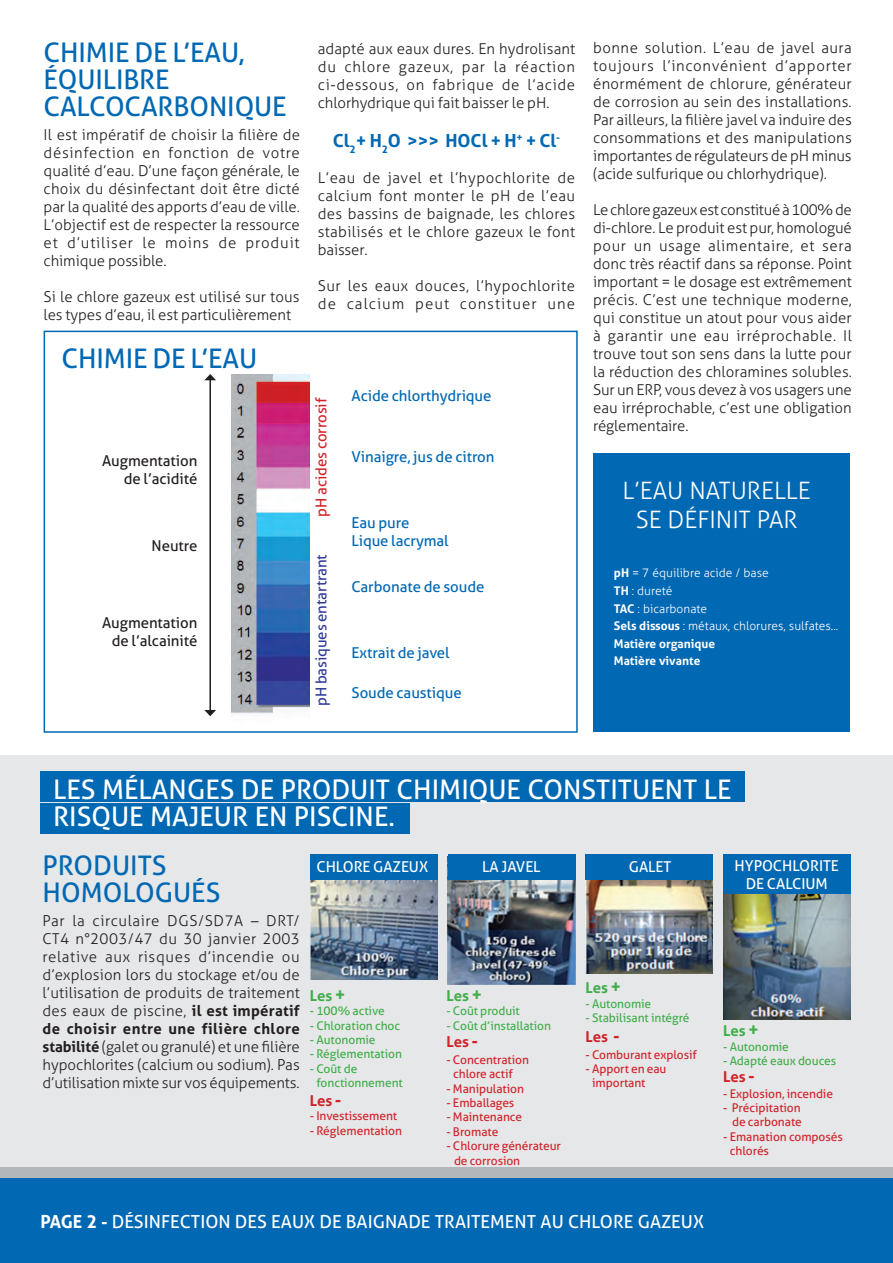
<style>
.page{position:relative;width:893px;height:1263px;background:#fff}
.page>*{position:absolute;margin:0;border:0;box-sizing:border-box;transform-origin:0 0}
.t1{font:27px/27px "Aller";letter-spacing:-.005em;color:#0168b3}
.t2{font:27px/27px "Aller";color:#fff}
.t3{font:300 24px/28.8px "Aller";color:#fff;text-align:center}
.t4{font:18px "Aller";color:#fff}
.t5{font:700 18px "Aller";letter-spacing:-.005em;color:#0168b3}
.t6{font:300 15px/18px "Aller";color:#231f20;text-align:justify}
.t7{font:15px/18px "Aller";letter-spacing:-.005em;color:#0168b3}
.t8{font:300 15px/18px "Aller";letter-spacing:.035em;color:#231f20}
.t9{font:15px/18px "Aller";letter-spacing:-.005em;color:#231f20;text-align:right}
.t10{font:15px/18px "Aller";letter-spacing:-.005em;color:#fff;text-align:center}
.t11{font:15px "Aller";letter-spacing:-.005em;color:#2f3a97}
.t12{font:15px "Aller";letter-spacing:-.005em;color:#d1232a}
.t13{font:700 15px "Aller";letter-spacing:-.005em;color:#40ae49}
.t14{font:700 15px "Aller";letter-spacing:-.005em;color:#d1232a}
.t15{font:12px/14.4px "Aller";letter-spacing:-.005em;color:#d1232a}
.t16{font:12px/14.4px "Aller";letter-spacing:-.005em;color:#40ae49}
.t17{font:300 12px/17.5px "Aller";color:#fff}
.s1{font-weight:700}
.s2{font-size:18px}
</style>
<div class="page">
<div style="left:0;top:755px;width:893px;height:429px;background:#e6e7e9"></div>
<div style="left:0;top:1167px;width:893px;height:96px;background:#0168b3"></div>
<div style="left:0;top:1167px;width:893px;height:11px;background:#b2b7bb"></div>
<div style="left:593px;top:453px;width:256px;height:279px;background:#0168b3"></div>
<div style="left:44px;top:331px;width:534px;height:402px;border:2px solid #0168b3"></div>
<img style="left:231px;top:374px;width:78px;height:342px">
<hr style="left:209px;top:380px;width:2px;height:331px;background:#231f20">
<svg style="left:204px;top:374px;width:12px;height:6px"></svg>
<svg style="left:204px;top:710px;width:12px;height:6px"></svg>
<img style="left:310px;top:880px;width:127px;height:100px">
<div style="left:310px;top:854px;width:127px;height:26px;background:#0168b3"></div>
<img style="left:448px;top:880px;width:127px;height:105px">
<div style="left:448px;top:854px;width:127px;height:26px;background:#0168b3"></div>
<img style="left:723px;top:894px;width:127px;height:125px">
<div style="left:723px;top:854px;width:127px;height:26px;background:#0168b3"></div>
<div style="left:723px;top:869px;width:127px;height:25px;background:#0168b3"></div>
<img style="left:585px;top:880px;width:128px;height:94px">
<div style="left:585px;top:854px;width:128px;height:26px;background:#0168b3"></div>
<div style="left:40px;top:771px;width:705px;height:31px;background:#0168b3"></div>
<div style="left:40px;top:804px;width:370px;height:30px;background:#0168b3"></div>
<h1 class="t1" style="left:44px;top:39px;width:245px">CHIMIE DE L’EAU,<br>ÉQUILIBRE<br>CALCOCARBONIQUE</h1>
<p class="t6" style="left:44px;top:126px;width:258px">Il est impératif de choisir la filière de désinfection en fonction de votre qualité d’eau. D’une façon générale, le choix du désinfectant doit être dicté par la qualité des apports d’eau de ville.<br>L’objectif est de respecter la ressource et d’utiliser le moins de produit chimique possible.</p>
<p class="t6" style="left:44px;top:288px;width:258px">Si le chlore gazeux est utilisé sur tous les types d’eau, il est particulièrement</p>
<h1 class="t1" style="left:62px;top:344px;width:197px">CHIMIE DE L’EAU</h1>
<p class="t9" style="left:102px;top:452px;width:97px">Augmentation de l’acidité</p>
<p class="t9" style="left:152px;top:536px;width:47px">Neutre</p>
<p class="t9" style="left:102px;top:613px;width:97px">Augmentation de l’alcainité</p>
<p class="t6" style="left:318px;top:39px;width:259px">adapté aux eaux dures. En hydrolisant du chlore gazeux, par la réaction ci-dessous, on fabrique de l’acide chlorhydrique qui fait baisser le pH.</p>
<p class="t5" style="left:333px;top:130px;width:229px">Cl<sub>2</sub>+ H<sub>2</sub>O &gt;&gt;&gt; HOCl + H<sup>+</sup> + Cl<sup>-</sup></p>
<p class="t6" style="left:318px;top:169px;width:259px">L’eau de javel et l’hypochlorite de calcium font monter le pH de l’eau des bassins de baignade, les chlores stabilisés et le chlore gazeux le font baisser.</p>
<p class="t8" style="left:318px;top:277px;width:259px">Sur les eaux douces, l’hypochlorite de calcium peut constituer une</p>
<p class="t12" style="left:312px;top:517px;width:120px;rotate:-90deg">pH acides corrosif</p>
<p class="t11" style="left:312px;top:706px;width:153px;rotate:-90deg">pH basiques entartrant</p>
<p class="t7" style="left:352px;top:386px;width:141px">Acide chlorthydrique</p>
<p class="t7" style="left:352px;top:448px;width:144px">Vinaigre, jus de citron</p>
<p class="t7" style="left:352px;top:514px;width:99px">Eau pure<br>Lique lacrymal</p>
<p class="t7" style="left:352px;top:578px;width:134px">Carbonate de soude</p>
<p class="t7" style="left:352px;top:643px;width:100px">Extrait de javel</p>
<p class="t7" style="left:352px;top:684px;width:112px">Soude caustique</p>
<p class="t6" style="left:593px;top:38px;width:260px">bonne solution. L’eau de javel aura toujours l’inconvénient d’apporter énormément de chlorure, générateur de corrosion au sein des installations.<br>Par ailleurs, la filière javel va induire des consommations et des manipulations importantes de régulateurs de pH minus (acide sulfurique ou chlorhydrique).</p>
<p class="t6" style="left:593px;top:200px;width:260px">Le chlore gazeux est constitué à 100% de di-chlore. Le produit est pur, homologué pour un usage alimentaire, et sera donc très réactif dans sa réponse. Point important = le dosage est extrêmement précis. C’est une technique moderne, qui constitue un atout pour vous aider à garantir une eau irréprochable. Il trouve tout son sens dans la lutte pour la réduction des chloramines solubles.<br>Sur un ERP, vous devez à vos usagers une eau irréprochable, c’est une obligation réglementaire.</p>
<h2 class="t3" style="left:622px;top:476px;width:190px">L’EAU NATURELLE<br>SE DÉFINIT PAR</h2>
<p class="t17" style="left:614px;top:564px;width:226px"><span class="s1">pH</span> = 7 équilibre acide / base<br><span class="s1">TH</span> : dureté<br><span class="s1">TAC</span> : bicarbonate<br><span class="s1">Sels dissous</span> : métaux, chlorures, sulfates...<br><span class="s1">Matière organique<br>Matière vivante</span></p>
<h1 class="t2" style="left:53px;top:776px;width:680px">LES MÉLANGES DE PRODUIT CHIMIQUE CONSTITUENT LE<br>RISQUE MAJEUR EN PISCINE.</h1>
<h1 class="t1" style="left:43px;top:852px;width:179px">PRODUITS<br>HOMOLOGUÉS</h1>
<p class="t6" style="left:43px;top:912px;width:259px">Par la circulaire DGS/SD7A – DRT/ CT4 n°2003/47 du 30 janvier 2003 relative aux risques d’incendie ou d’explosion lors du stockage et/ou de l’utilisation de produits de traitement des eaux de piscine, <span class="s1">il est impératif de choisir entre une filière chlore stabilité</span> (galet ou granulé) et une filière hypochlorites (calcium ou sodium). Pas d’utilisation mixte sur vos équipements.</p>
<p class="t10" style="left:316px;top:858px;width:113px">CHLORE GAZEUX</p>
<p class="t10" style="left:482px;top:858px;width:60px">LA JAVEL</p>
<p class="t10" style="left:735px;top:857px;width:106px">HYPOCHLORITE<br>DE CALCIUM</p>
<p class="t10" style="left:629px;top:858px;width:44px">GALET</p>
<p class="t13" style="left:585px;top:978px;width:37px">Les <span class="s2">+</span></p>
<p class="t13" style="left:310px;top:986px;width:37px">Les <span class="s2">+</span></p>
<p class="t13" style="left:446px;top:986px;width:37px">Les <span class="s2">+</span></p>
<p class="t16" style="left:585px;top:996px;width:67px">- Autonomie</p>
<p class="t16" style="left:585px;top:1010px;width:106px">- Stabilisant intégré</p>
<p class="t16" style="left:446px;top:1004px;width:75px">- Coût produit</p>
<p class="t16" style="left:446px;top:1018px;width:106px">- Coût d’installation</p>
<p class="t16" style="left:310px;top:1004px;width:76px">- 100% active</p>
<p class="t16" style="left:310px;top:1018px;width:92px">- Chloration choc</p>
<p class="t16" style="left:310px;top:1032px;width:67px">- Autonomie</p>
<p class="t16" style="left:310px;top:1047px;width:94px">- Réglementation</p>
<p class="t16" style="left:317px;top:1061px;width:88px;text-indent:-7px">- Coût de fonctionnement</p>
<p class="t14" style="left:446px;top:1032px;width:33px">Les <span class="s2">-</span></p>
<p class="t14" style="left:585px;top:1027px;width:36px">Les <span class="s2">-</span></p>
<p class="t15" style="left:585px;top:1047px;width:113px">- Comburant explosif</p>
<p class="t15" style="left:592px;top:1061px;width:76px;text-indent:-7px">- Apport en eau important</p>
<p class="t15" style="left:453px;top:1052px;width:77px;text-indent:-7px">- Concentration chlore actif</p>
<p class="t15" style="left:446px;top:1081px;width:79px">- Manipulation</p>
<p class="t15" style="left:446px;top:1095px;width:69px">- Emballages</p>
<p class="t15" style="left:446px;top:1110px;width:77px">- Maintenance</p>
<p class="t15" style="left:446px;top:1124px;width:53px">- Bromate</p>
<p class="t15" style="left:454px;top:1138px;width:109px;text-indent:-8px">- Chlorure générateur de corrosion</p>
<p class="t14" style="left:310px;top:1091px;width:33px">Les <span class="s2">-</span></p>
<p class="t15" style="left:310px;top:1109px;width:89px">- Investissement</p>
<p class="t15" style="left:310px;top:1123px;width:94px">- Réglementation</p>
<p class="t13" style="left:723px;top:1022px;width:37px">Les <span class="s2">+</span></p>
<p class="t16" style="left:723px;top:1039px;width:67px">- Autonomie</p>
<p class="t16" style="left:723px;top:1053px;width:115px">- Adapté eaux douces</p>
<p class="t14" style="left:723px;top:1067px;width:33px">Les <span class="s2">-</span></p>
<p class="t15" style="left:723px;top:1086px;width:111px">- Explosion, incendie</p>
<p class="t15" style="left:723px;top:1100px;width:80px;text-align:right">- Précipitation de carbonate</p>
<p class="t15" style="left:730px;top:1129px;width:115px;text-indent:-7px">- Emanation composés chlorés</p>
<p class="t4" style="left:40px;top:1211px;width:665px"><span class="s1">PAGE 2 -</span> DÉSINFECTION DES EAUX DE BAIGNADE TRAITEMENT AU CHLORE GAZEUX</p>
</div>
